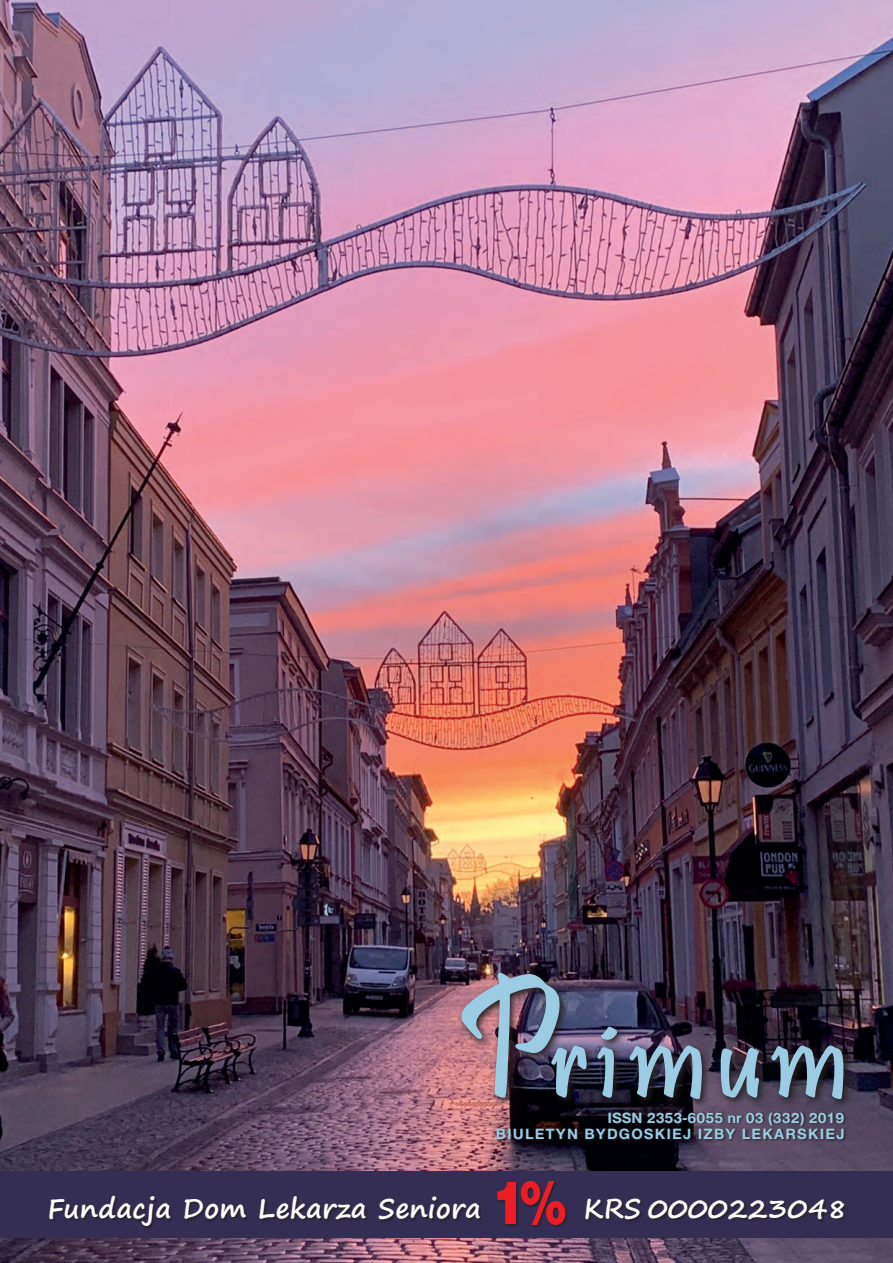
<style>
.page{position:relative;width:893px;height:1263px;background:#fff}
.page>*{position:absolute;margin:0;border:0;box-sizing:border-box;transform-origin:0 0}
.t1{font:700 27px "Segoe Print";letter-spacing:.01em;color:#fff}
.t2{font:700 14.25px "Switzer EFN";letter-spacing:.08em;color:#9bcce3}
.t3{font:700 14.25px "Switzer EFN";color:#9bcce3}
.s1{font-family:"Switzer Cnd EFN Black";font-weight:400;font-size:58.5px;color:#ee1d23}
</style>
<div class="page">
<img style="left:0;top:0;width:893px;height:1263px">
<svg style="left:458px;top:969px;width:396px;height:140px;background:#3a2c3c"></svg>
<img style="left:457px;top:972px;width:390px;height:144px">
<div style="left:496px;top:1111px;width:350px;height:31px;background:#231f20;opacity:.75"></div>
<div style="left:0;top:1171px;width:893px;height:66px;background:#342d54"></div>
<div style="left:49px;top:1181px;width:799px;height:48px;background:#231f20;opacity:.75"></div>
<p class="t3" style="left:607px;top:1109px;width:239px">ISSN 2353-6055 nr 03 (332) 2019</p>
<p class="t2" style="left:496px;top:1125px;width:350px">BIULETYN BYDGOSKIEJ IZBY LEKARSKIEJ</p>
<p class="t1" style="left:47px;top:1184px;width:801px">Fundacja Dom Lekarza Seniora <span class="s1">1%</span> KRS 0000223048</p>
</div>
